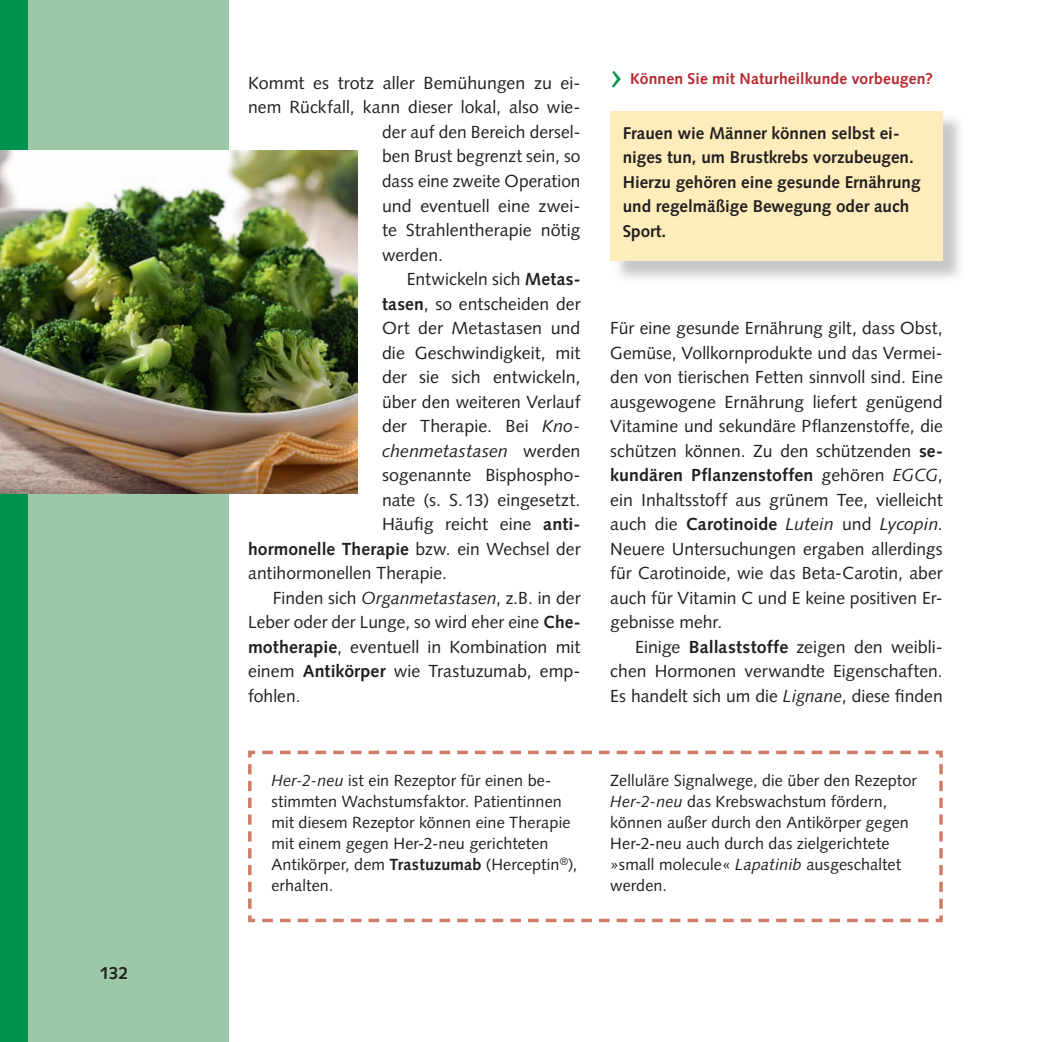
<style>
.page{position:relative;width:1042px;height:1042px;background:#fff}
.page>*{position:absolute;margin:0;border:0;box-sizing:border-box;transform-origin:0 0}
.t1{font:43.75px "Syntax LT Std";color:#00934d}
.t2{font:17.5px/24.5px "Syntax LT Std";color:#231f20;text-align:justify}
.t3{font:700 17.5px "Syntax LT Std";letter-spacing:.005em;color:#231f20}
.t4{font:italic 17.5px "Syntax LT Std";letter-spacing:.01em;color:#231f20}
.t5{font:700 17.15px/24.5px "Syntax LT Std";color:#231f20}
.t6{font:16.1px/21px "Syntax LT Std";letter-spacing:.005em;color:#231f20}
.t7{font:700 15.75px "Syntax LT Std";letter-spacing:.01em;color:#b7282e}
.s1{font-weight:700}
.s2{font-style:italic}
.s3{font-style:normal}
.s4{font-weight:400}
</style>
<div class="page">
<div style="left:0;top:0;width:228px;height:1042px;background:#9cc8a9"></div>
<div style="left:0;top:0;width:27px;height:1042px;background:#00934d"></div>
<svg style="left:248px;top:750px;width:695px;height:173px"></svg>
<img style="left:0;top:150px;width:357px;height:343px">
<img style="left:612px;top:113px;width:348px;height:165px">
<div style="left:610px;top:111px;width:332px;height:149px;background:#feedbb"></div>
<p class="t3" style="left:100px;top:963px;width:30px">132</p>
<p class="t2" style="left:248px;top:71px;width:334px">Kommt es trotz aller Bemühungen zu ei-</p>
<p class="t2" style="left:248px;top:95px;width:334px">nem Rückfall, kann dieser lokal, also wie-</p>
<p class="t2" style="left:382px;top:120px;width:200px">der auf den Bereich dersel-</p>
<p class="t2" style="left:382px;top:144px;width:200px">ben Brust begrenzt sein, so</p>
<p class="t2" style="left:382px;top:169px;width:200px">dass eine zweite Operation</p>
<p class="t2" style="left:382px;top:193px;width:200px">und eventuell eine zwei-</p>
<p class="t2" style="left:382px;top:218px;width:200px">te Strahlentherapie nötig</p>
<p class="t2" style="left:382px;top:242px;width:62px">werden.</p>
<p class="t2" style="left:407px;top:267px;width:175px">Entwickeln sich <span class="s1">Metas-</span></p>
<p class="t2" style="left:382px;top:291px;width:200px"><span class="s1">tasen</span>, so entscheiden der</p>
<p class="t2" style="left:382px;top:316px;width:200px">Ort der Metastasen und</p>
<p class="t2" style="left:382px;top:340px;width:200px">die Geschwindigkeit, mit</p>
<p class="t2" style="left:382px;top:365px;width:200px">der sie sich entwickeln,</p>
<p class="t2" style="left:382px;top:389px;width:200px">über den weiteren Verlauf</p>
<p class="t2" style="left:382px;top:414px;width:200px">der Therapie. Bei <span class="s2">Kno-</span></p>
<p class="t4" style="left:382px;top:440px;width:200px">chenmetastasen <span class="s3">werden</span></p>
<p class="t2" style="left:382px;top:463px;width:200px">sogenannte Bisphospho-</p>
<p class="t2" style="left:382px;top:487px;width:200px">nate (s. S. 13) eingesetzt.</p>
<p class="t2" style="left:382px;top:512px;width:200px">Häufig reicht eine <span class="s1">anti-</span></p>
<p class="t3" style="left:248px;top:538px;width:334px">hormonelle Therapie <span class="s4">bzw. ein Wechsel der</span></p>
<p class="t2" style="left:248px;top:561px;width:200px">antihormonellen Therapie.</p>
<p class="t2" style="left:273px;top:585px;width:309px">Finden sich <span class="s2">Organmetastasen</span>, z.B. in der</p>
<p class="t2" style="left:248px;top:610px;width:334px">Leber oder der Lunge, so wird eher eine <span class="s1">Che-</span></p>
<p class="t2" style="left:248px;top:634px;width:334px"><span class="s1">motherapie</span>, eventuell in Kombination mit</p>
<p class="t2" style="left:248px;top:659px;width:334px">einem <span class="s1">Antikörper</span> wie Trastuzumab, emp-</p>
<p class="t2" style="left:248px;top:683px;width:54px">fohlen.</p>
<h1 class="t1" style="left:610px;top:50px;width:14px">›</h1>
<p class="t7" style="left:630px;top:70px;width:304px">Können Sie mit Naturheilkunde vorbeugen?</p>
<p class="t5" style="left:623px;top:121px;width:299px">Frauen wie Männer können selbst ei&shy;niges tun, um Brustkrebs vorzubeugen.<br>Hierzu gehören eine gesunde Ernährung und regelmäßige Bewegung oder auch<br>Sport.</p>
<p class="t2" style="left:610px;top:316px;width:334px">Für eine gesunde Ernährung gilt, dass Obst, Gemüse, Vollkornprodukte und das Vermei&shy;den von tierischen Fetten sinnvoll sind. Eine ausgewogene Ernährung liefert genügend Vitamine und sekundäre Pflanzenstoffe, die schützen können. Zu den schützenden <span class="s1">se&shy;kundären Pflanzenstoffen</span> gehören <span class="s2">EGCG</span>, ein Inhaltsstoff aus grünem Tee, vielleicht auch die <span class="s1">Carotinoide</span> <span class="s2">Lutein</span> und <span class="s2">Lycopin</span>.<br>Neuere Untersuchungen ergaben allerdings für Carotinoide, wie das Beta-Carotin, aber auch für Vitamin C und E keine positiven Er&shy;gebnisse mehr.</p>
<p class="t2" style="left:610px;top:634px;width:334px;text-indent:25px">Einige <span class="s1">Ballaststoffe</span> zeigen den weibli&shy;chen Hormonen verwandte Eigenschaften.<br>Es handelt sich um die <span class="s2">Lignane</span>, diese finden</p>
<p class="t6" style="left:271px;top:770px;width:307px"><span class="s2">Her-2-neu</span> ist ein Rezeptor für einen be&shy;stimmten Wachstumsfaktor. Patientinnen mit diesem Rezeptor können eine Therapie mit einem gegen Her-2-neu gerichteten Antikörper, dem <span class="s1">Trastuzumab</span> (Herceptin<sup>®</sup>), erhalten.</p>
<p class="t6" style="left:610px;top:770px;width:308px">Zelluläre Signalwege, die über den Rezeptor <span class="s2">Her-2-neu</span> das Krebswachstum fördern, können außer durch den Antikörper gegen Her-2-neu auch durch das zielgerichtete »small molecule« <span class="s2">Lapatinib</span> ausgeschaltet werden.</p>
</div>
